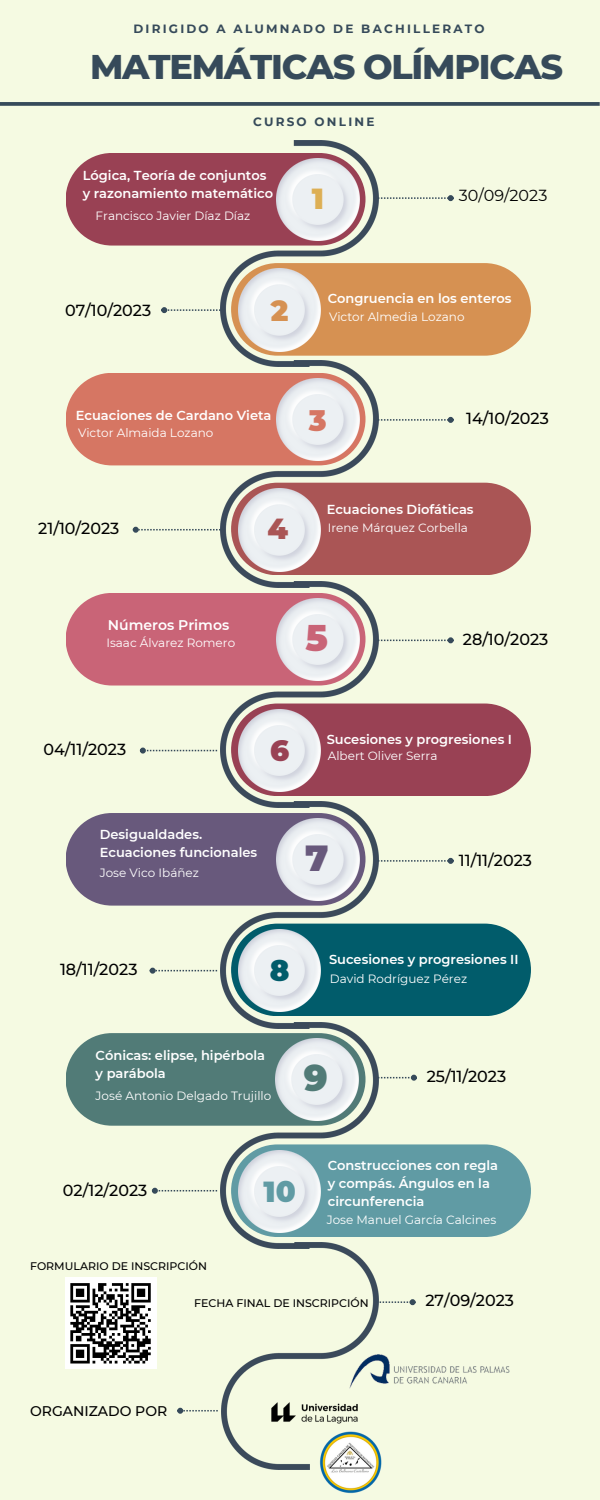
<style>
.page{position:relative;width:600px;height:1500px;background:#f5fae2}
.page>*{position:absolute;margin:0;border:0;box-sizing:border-box;transform-origin:0 0}
.t1{font:900 36.3px "Montserrat";color:#c96477}
.t2{font:900 36.3px "Montserrat";color:#68597c}
.t3{font:900 36.3px "Montserrat";color:#517b77}
.t4{font:800 35px "Montserrat";letter-spacing:-.035em;color:#364a5a}
.t5{font:900 29px "Montserrat";color:#609ba4}
.t6{font:900 29px "Montserrat";color:#ddaf54}
.t7{font:900 29px "Montserrat";color:#d67663}
.t8{font:900 29px "Montserrat";color:#d69152}
.t9{font:900 29px "Montserrat";color:#a55}
.t10{font:900 29px "Montserrat";color:#994154}
.t11{font:900 29px "Montserrat";color:#015c6b}
.t12{font:500 16px "Montserrat";color:#000}
.t13{font:16px "Montserrat";color:#000}
.t14{font:600 14px "Montserrat";color:#fff}
.t15{font:500 14px "Montserrat";color:#000}
.t16{font:600 13px/18px "Montserrat";color:#fff}
.t17{font:12px "Montserrat";color:#fff}
.t18{font:700 12px "Montserrat";letter-spacing:.185em;color:#364a5a}
.t19{font:500 11px "Montserrat";color:#000}
</style>
<div class="page">
<img style="left:221px;top:1028px;width:157px;height:215px">
<img style="left:221px;top:140px;width:157px;height:221px">
<img style="left:221px;top:361px;width:157px;height:220px">
<img style="left:221px;top:581px;width:157px;height:221px">
<img style="left:221px;top:802px;width:157px;height:226px">
<img style="left:221px;top:1243px;width:158px;height:226px">
<div style="left:66px;top:153px;width:300px;height:93px;background:#994154;border-radius:46px"></div>
<img style="left:277px;top:158px;width:82px;height:83px">
<div style="left:66px;top:373px;width:300px;height:92px;background:#d67663;border-radius:46px"></div>
<div style="left:66px;top:593px;width:300px;height:93px;background:#c96477;border-radius:46px"></div>
<div style="left:66px;top:813px;width:300px;height:93px;background:#68597c;border-radius:46px"></div>
<div style="left:66px;top:1033px;width:300px;height:93px;background:#517b77;border-radius:46px"></div>
<div style="left:231px;top:263px;width:300px;height:93px;background:#d69152;border-radius:46px"></div>
<svg style="left:161px;top:307px;width:60px;height:6px"></svg>
<img style="left:238px;top:269px;width:83px;height:82px">
<img style="left:277px;top:378px;width:82px;height:83px">
<img style="left:277px;top:598px;width:82px;height:83px">
<img style="left:277px;top:818px;width:82px;height:83px">
<img style="left:276px;top:1038px;width:82px;height:83px">
<div style="left:231px;top:483px;width:300px;height:92px;background:#a55;border-radius:46px"></div>
<svg style="left:133px;top:527px;width:88px;height:6px"></svg>
<img style="left:238px;top:489px;width:83px;height:82px">
<div style="left:231px;top:704px;width:300px;height:92px;background:#994154;border-radius:46px"></div>
<svg style="left:140px;top:748px;width:77px;height:6px"></svg>
<img style="left:238px;top:709px;width:83px;height:83px">
<div style="left:231px;top:924px;width:300px;height:92px;background:#015c6b;border-radius:46px"></div>
<svg style="left:150px;top:968px;width:67px;height:6px"></svg>
<img style="left:238px;top:929px;width:83px;height:83px">
<div style="left:231px;top:1144px;width:300px;height:93px;background:#609ba4;border-radius:46px"></div>
<svg style="left:152px;top:1188px;width:65px;height:6px"></svg>
<img style="left:238px;top:1150px;width:83px;height:83px">
<svg style="left:378px;top:417px;width:76px;height:6px"></svg>
<svg style="left:378px;top:637px;width:76px;height:6px"></svg>
<svg style="left:378px;top:858px;width:76px;height:6px"></svg>
<svg style="left:378px;top:1075px;width:39px;height:6px"></svg>
<svg style="left:378px;top:195px;width:76px;height:6px"></svg>
<svg style="left:377px;top:1299px;width:39px;height:6px"></svg>
<svg style="left:177px;top:1408px;width:41px;height:6px"></svg>
<svg style="left:0;top:102px;width:600px;height:4px;background:#415462"></svg>
<img style="left:320px;top:1432px;width:61px;height:61px">
<img style="left:252px;top:1385px;width:125px;height:55px">
<img style="left:350px;top:1354px;width:159px;height:36px">
<div style="left:65px;top:1278px;width:91px;height:91px;background:#fff"></div>
<svg style="left:70px;top:1283px;width:81px;height:81px"></svg>
<p class="t18" style="left:133px;top:21px;width:353px">DIRIGIDO A ALUMNADO DE BACHILLERATO</p>
<p class="t4" style="left:90px;top:45px;width:475px">MATEMÁTICAS OLÍMPICAS</p>
<p class="t18" style="left:253px;top:115px;width:123px">CURSO ONLINE</p>
<p class="t16" style="left:83px;top:166px;width:192px">Lógica, Teoría de conjuntos y razonamiento matemático</p>
<p class="t17" style="left:96px;top:208px;width:156px">Francisco Javier Díaz Díaz</p>
<p class="t6" style="left:312px;top:181px;width:14px">1</p>
<p class="t13" style="left:459px;top:185px;width:90px">30/09/2023</p>
<p class="t12" style="left:65px;top:300px;width:88px">07/10/2023</p>
<p class="t8" style="left:271px;top:293px;width:19px">2</p>
<p class="t16" style="left:328px;top:290px;width:185px">Congruencia en los enteros</p>
<p class="t17" style="left:329px;top:309px;width:137px">Victor Almedia Lozano</p>
<p class="t16" style="left:76px;top:407px;width:197px">Ecuaciones de Cardano Vieta</p>
<p class="t17" style="left:78px;top:425px;width:137px">Victor Almaida Lozano</p>
<p class="t7" style="left:309px;top:403px;width:19px">3</p>
<p class="t12" style="left:466px;top:409px;width:84px">14/10/2023</p>
<p class="t12" style="left:38px;top:518px;width:83px">21/10/2023</p>
<p class="t9" style="left:267px;top:511px;width:22px">4</p>
<p class="t16" style="left:327px;top:500px;width:148px">Ecuaciones Diofáticas</p>
<p class="t17" style="left:328px;top:521px;width:142px">Irene Márquez Corbella</p>
<p class="t14" style="left:108px;top:616px;width:123px">Números Primos</p>
<p class="t17" style="left:106px;top:636px;width:130px">Isaac Álvarez Romero</p>
<p class="t1" style="left:306px;top:616px;width:24px">5</p>
<p class="t12" style="left:463px;top:630px;width:87px">28/10/2023</p>
<p class="t16" style="left:327px;top:731px;width:187px">Sucesiones y progresiones I</p>
<p class="t12" style="left:44px;top:740px;width:84px">04/11/2023</p>
<p class="t10" style="left:270px;top:733px;width:21px">6</p>
<p class="t17" style="left:328px;top:748px;width:111px">Albert Oliver Serra</p>
<p class="t16" style="left:100px;top:826px;width:159px">Desigualdades.<br>Ecuaciones funcionales</p>
<p class="t17" style="left:100px;top:865px;width:101px">Jose Vico Ibáñez</p>
<p class="t2" style="left:305px;top:836px;width:25px">7</p>
<p class="t12" style="left:459px;top:850px;width:75px">11/11/2023</p>
<p class="t12" style="left:60px;top:959px;width:79px">18/11/2023</p>
<p class="t11" style="left:270px;top:953px;width:21px">8</p>
<p class="t16" style="left:329px;top:951px;width:191px">Sucesiones y progresiones II</p>
<p class="t17" style="left:330px;top:971px;width:139px">David Rodríguez Pérez</p>
<p class="t16" style="left:96px;top:1046px;width:171px">Cónicas: elipse, hipérbola y parábola</p>
<p class="t17" style="left:96px;top:1089px;width:177px">José Antonio Delgado Trujillo</p>
<p class="t3" style="left:304px;top:1056px;width:25px">9</p>
<p class="t12" style="left:427px;top:1066px;width:81px">25/11/2023</p>
<p class="t12" style="left:63px;top:1180px;width:86px">02/12/2023</p>
<p class="t5" style="left:264px;top:1174px;width:34px">10</p>
<p class="t19" style="left:30px;top:1259px;width:178px">FORMULARIO DE INSCRIPCIÓN</p>
<p class="t16" style="left:328px;top:1156px;width:172px">Construcciones con regla y compás. Ángulos en la circunferencia</p>
<p class="t17" style="left:327px;top:1212px;width:171px">Jose Manuel García Calcines</p>
<p class="t19" style="left:194px;top:1296px;width:176px">FECHA FINAL DE INSCRIPCIÓN</p>
<p class="t15" style="left:30px;top:1402px;width:139px">ORGANIZADO POR</p>
<p class="t12" style="left:425px;top:1291px;width:90px">27/09/2023</p>
</div>
